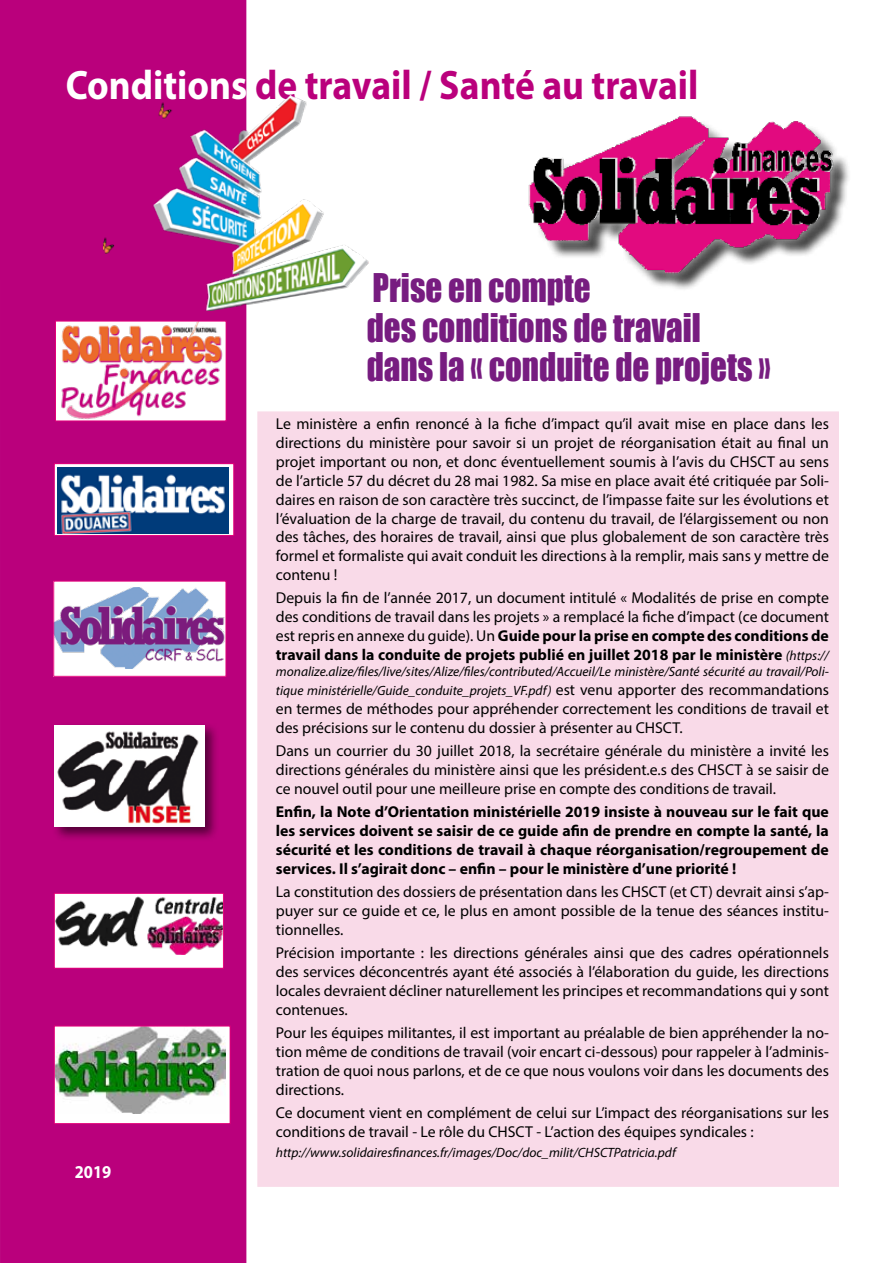
<style>
.page{position:relative;width:893px;height:1263px;background:#fff}
.page>*{position:absolute;margin:0;border:0;box-sizing:border-box;transform-origin:0 0}
.t1{font:700 41.25px "Myriad Pro";color:#ba007c;scale:.91 1}
.t2{font:36.3px/39.6px "Impact";color:#771c80;scale:.91 1}
.t3{font:700 18.15px "Myriad Pro";color:#fff;scale:.91 1}
.t4{font:15.75px/18.9px "Myriad Pro";color:#000;text-align:justify}
.t5{font:700 15.75px/18.9px "Myriad Pro";color:#000;text-align:justify}
.t6{font:italic 13.5px/18.9px "Myriad Pro";color:#000}
.s1{color:#fff}
.s2{font-weight:700}
.s3{font-style:italic;font-size:13.5px}
.s4{font-style:normal;font-size:15.75px}
</style>
<div class="page">
<div style="left:0;top:0;width:246px;height:1263px;background:#ba007c"></div>
<img style="left:57px;top:323px;width:167px;height:96px">
<div style="left:54px;top:893px;width:169px;height:75px;background:#fff"></div>
<img style="left:56px;top:896px;width:166px;height:58px">
<div style="left:54px;top:893px;width:170px;height:75px;border:1px solid #e2007a"></div>
<div style="left:54px;top:581px;width:172px;height:95px;background:#fff"></div>
<img style="left:55px;top:588px;width:169px;height:81px">
<div style="left:53px;top:581px;width:173px;height:96px;border:1px solid #e2007a"></div>
<div style="left:54px;top:464px;width:180px;height:71px;background:linear-gradient(to right,#fff,#fff)"></div>
<img style="left:58px;top:468px;width:171px;height:65px">
<div style="left:54px;top:463px;width:180px;height:73px;border:1px solid #e2007a"></div>
<div style="left:54px;top:1026px;width:176px;height:97px;background:#fff"></div>
<img style="left:56px;top:1028px;width:169px;height:85px">
<div style="left:54px;top:1026px;width:176px;height:98px;border:1px solid #e2007a"></div>
<div style="left:51px;top:722px;width:168px;height:120px;background:#000;opacity:.55"></div>
<img style="left:54px;top:725px;width:150px;height:102px">
<div style="left:532px;top:120px;width:319px;height:172px;background:#000;opacity:.75"></div>
<div style="left:518px;top:106px;width:326px;height:178px;background:#fff"></div>
<img style="left:528px;top:116px;width:307px;height:150px">
<svg style="left:532px;top:266px;width:244px;height:26px"></svg>
<div style="left:258px;top:412px;width:580px;height:774px;background:#f9dae8"></div>
<img style="left:104px;top:95px;width:265px;height:216px">
<h1 class="t1" style="left:66px;top:58px;width:697px"><span class="s1">Conditions</span> de travail / Santé au travail</h1>
<p class="t3" style="left:75px;top:1159px;width:42px">2019</p>
<h2 class="t2" style="left:367px;top:267px;width:445px">Prise en compte<br>des conditions de travail dans la « conduite de projets »</h2>
<p class="t4" style="left:276px;top:414px;width:555px">Le ministère a enfin renoncé à la fiche d’impact qu’il avait mise en place dans les directions du ministère pour savoir si un projet de réorganisation était au final un projet important ou non, et donc éventuellement soumis à l’avis du CHSCT au sens de l’article 57 du décret du 28 mai 1982. Sa mise en place avait été critiquée par Soli&shy;daires en raison de son caractère très succinct, de l’impasse faite sur les évolutions et l’évaluation de la charge de travail, du contenu du travail, de l’élargissement ou non des tâches, des horaires de travail, ainsi que plus globalement de son caractère très formel et formaliste qui avait conduit les directions à la remplir, mais sans y mettre de contenu !</p>
<p class="t4" style="left:276px;top:588px;width:555px">Depuis la fin de l’année 2017, un document intitulé « Modalités de prise en compte des conditions de travail dans les projets » a remplacé la fiche d’impact (ce document est repris en annexe du guide). Un <span class="s2">Guide pour la prise en compte des conditions de travail dans la conduite de projets publié en juillet 2018 par le ministère</span> <span class="s3">(https://</span></p>
<p class="t6" style="left:276px;top:662px;width:555px">monalize.alize/files/live/sites/Alize/files/contributed/Accueil/Le ministère/Santé sécurité au travail/Poli&shy;tique ministérielle/Guide_conduite_projets_VF.pdf) <span class="s4">est venu apporter des recommandations</span></p>
<p class="t4" style="left:276px;top:699px;width:555px">en termes de méthodes pour appréhender correctement les conditions de travail et des précisions sur le contenu du dossier à présenter au CHSCT.</p>
<p class="t4" style="left:276px;top:741px;width:555px">Dans un courrier du 30 juillet 2018, la secrétaire générale du ministère a invité les directions générales du ministère ainsi que les président.e.s des CHSCT à se saisir de ce nouvel outil pour une meilleure prise en compte des conditions de travail.</p>
<p class="t5" style="left:276px;top:802px;width:555px">Enfin, la Note d’Orientation ministérielle 2019 insiste à nouveau sur le fait que les services doivent se saisir de ce guide afin de prendre en compte la santé, la sécurité et les conditions de travail à chaque réorganisation/regroupement de services. Il s’agirait donc – enfin – pour le ministère d’une priorité !</p>
<p class="t4" style="left:276px;top:882px;width:555px">La constitution des dossiers de présentation dans les CHSCT (et CT) devrait ainsi s’ap&shy;puyer sur ce guide et ce, le plus en amont possible de la tenue des séances institu&shy;tionnelles.</p>
<p class="t4" style="left:276px;top:943px;width:555px">Précision importante : les directions générales ainsi que des cadres opérationnels des services déconcentrés ayant été associés à l’élaboration du guide, les directions locales devraient décliner naturellement les principes et recommandations qui y sont contenues.</p>
<p class="t4" style="left:276px;top:1023px;width:555px">Pour les équipes militantes, il est important au préalable de bien appréhender la no&shy;tion même de conditions de travail (voir encart ci-dessous) pour rappeler à l’adminis&shy;tration de quoi nous parlons, et de ce que nous voulons voir dans les documents des directions.</p>
<p class="t4" style="left:276px;top:1103px;width:555px">Ce document vient en complément de celui sur L’impact des réorganisations sur les conditions de travail - Le rôle du CHSCT - L’action des équipes syndicales :</p>
<p class="t6" style="left:276px;top:1143px;width:401px">http://www.solidairesfinances.fr/images/Doc/doc_milit/CHSCTPatricia.pdf</p>
</div>
